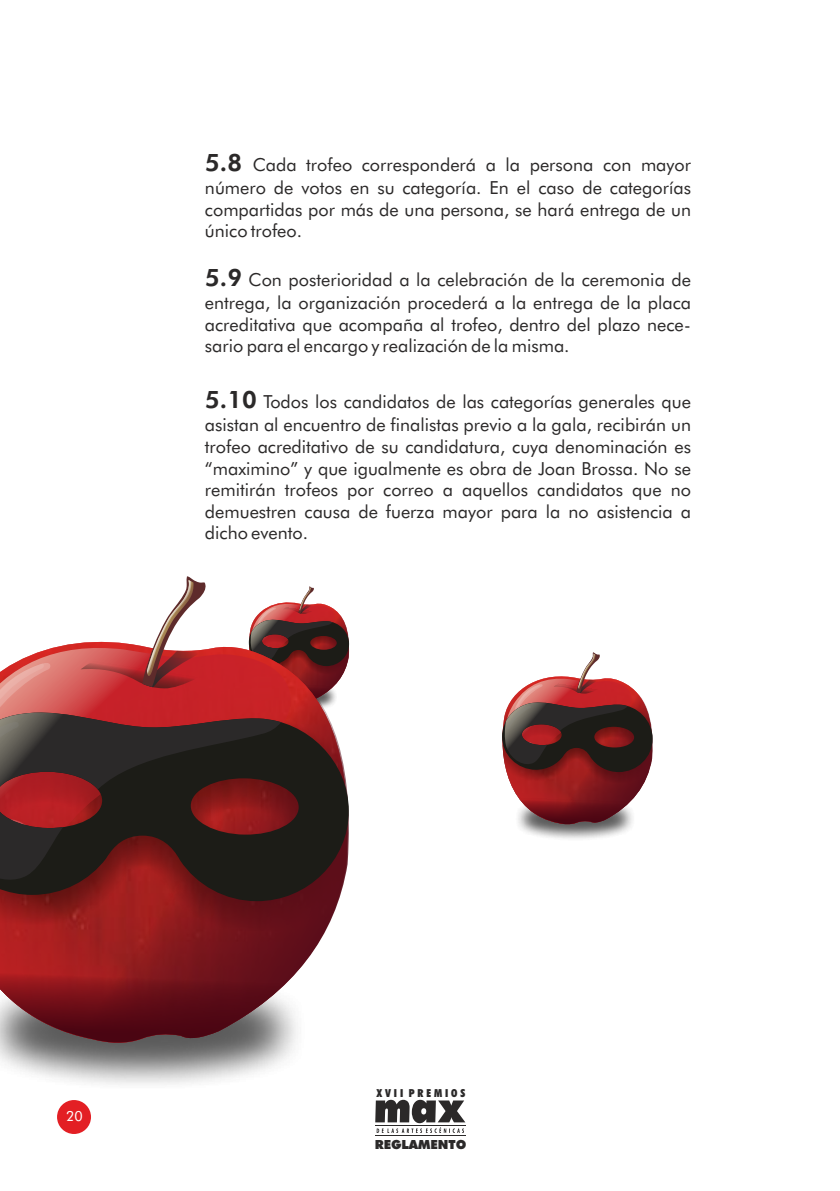
<style>
.page{position:relative;width:840px;height:1191px;background:#fff}
.page>*{position:absolute;margin:0;border:0;box-sizing:border-box;transform-origin:0 0}
.t1{font:18px/22px "Futura BT";color:#2b2929;text-align:justify}
.t2{font:14px "Futura BT";color:#fff}
.t3{font:900 12.6px "Futura BT";color:#2b2929}
.t4{font:900 condensed 11px "Futura BT";letter-spacing:.26em;color:#2b2929}
.s1{font-weight:800;font-size:24px}
</style>
<div class="page">
<svg style="left:250px;top:586px;width:97px;height:42px"></svg>
<img style="left:0;top:1044px;width:294px;height:41px">
<svg style="left:158px;top:576px;width:48px;height:60px"></svg>
<svg style="left:16px;top:638px;width:334px;height:218px;background:#bb4b4c"></svg>
<svg style="left:281px;top:711px;width:67px;height:162px;background:#452b29"></svg>
<svg style="left:0;top:711px;width:281px;height:162px;background:#491f1e"></svg>
<svg style="left:0;top:662px;width:51px;height:123px;background:#925f5a"></svg>
<svg style="left:0;top:873px;width:346px;height:171px;background:#84383b"></svg>
<img style="left:519px;top:825px;width:112px;height:14px">
<svg style="left:502px;top:652px;width:151px;height:173px"></svg>
<div style="left:57px;top:1100px;width:34px;height:34px;background:#e31f24;border-radius:50%"></div>
<svg style="left:375px;top:1099px;width:90px;height:34px"></svg>
<hr style="left:375px;top:1135px;width:90px;height:1px;background:#2b2929">
<p class="t1" style="left:205px;top:155px;width:487px"><span class="s1">5.8</span> Cada trofeo corresponderá a la persona con mayor número de votos en su categoría. En el caso de categorías compartidas por más de una persona, se hará entrega de un único trofeo.</p>
<p class="t1" style="left:205px;top:270px;width:487px"><span class="s1">5.9</span> Con posterioridad a la celebración de la ceremonia de entrega, la organización procederá a la entrega de la placa acreditativa que acompaña al trofeo, dentro del plazo nece&shy;sario para el encargo y realización de la misma.</p>
<p class="t1" style="left:205px;top:393px;width:487px"><span class="s1">5.10</span> Todos los candidatos de las categorías generales que asistan al encuentro de finalistas previo a la gala, recibirán un trofeo acreditativo de su candidatura, cuya denominación es “maximino” y que igualmente es obra de Joan Brossa. No se remitirán trofeos por correo a aquellos candidatos que no demuestren causa de fuerza mayor para la no asistencia a dicho evento.</p>
<p class="t2" style="left:66px;top:1110px;width:18px">20</p>
<p class="t4" style="left:376px;top:1088px;width:90px">XVII PREMIOS</p>
<p class="t3" style="left:374px;top:1139px;width:93px">REGLAMENTO</p>
</div>
